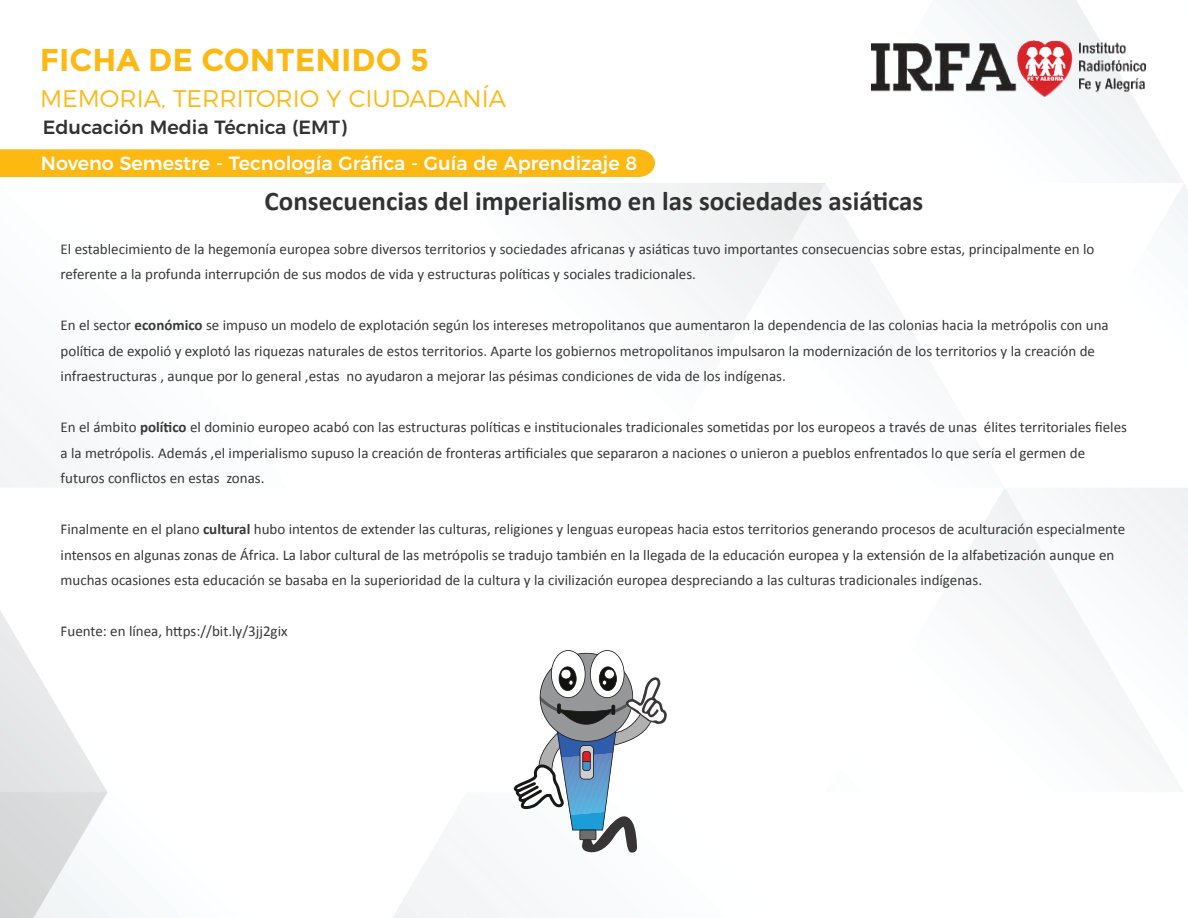
<style>
.page{position:relative;width:1188px;height:918px;background:#fff}
.page>*{position:absolute;margin:0;border:0;box-sizing:border-box;transform-origin:0 0}
.t1{font:700 31.5px "Montserrat";color:#fdb812}
.t2{font:700 27px "Calibri";color:#333232}
.t3{font:300 24px "Montserrat";color:#fdb812}
.t4{font:500 19.2px "Montserrat";color:#fff}
.t5{font:500 19.2px "Montserrat";color:#333232}
.t6{font:15px/25.5px "Calibri";color:#373837}
.s1{font-weight:700}
</style>
<div class="page">
<img style="left:0;top:0;width:1188px;height:918px">
<img style="left:872px;top:41px;width:274px;height:55px">
<svg style="left:513px;top:650px;width:154px;height:204px"></svg>
<div style="left:0;top:149px;width:655px;height:28px;background:#fdb812"></div>
<h1 class="t1" style="left:40px;top:41px;width:391px">FICHA DE CONTENIDO 5</h1>
<h3 class="t3" style="left:40px;top:85px;width:467px">MEMORIA, TERRITORIO Y CIUDADANÍA</h3>
<p class="t5" style="left:43px;top:119px;width:305px">Educación Media Técnica (EMT)</p>
<p class="t4" style="left:41px;top:155px;width:598px">Noveno Semestre - Tecnología Gráfica - Guía de Aprendizaje 8</p>
<h2 class="t2" style="left:265px;top:184px;width:660px">Consecuencias del imperialismo en las sociedades asiáticas</h2>
<p class="t6" style="left:61px;top:236px;width:1035px">El establecimiento de la hegemonía europea sobre diversos territorios y sociedades africanas y asiáticas tuvo importantes consecuencias sobre estas, principalmente en lo referente a la profunda interrupción de sus modos de vida y estructuras políticas y sociales tradicionales.</p>
<p class="t6" style="left:61px;top:313px;width:1050px">En el sector <span class="s1">económico</span> se impuso un modelo de explotación según los intereses metropolitanos que aumentaron la dependencia de las colonias hacia la metrópolis con una política de expolió y explotó las riquezas naturales de estos territorios. Aparte los gobiernos metropolitanos impulsaron la modernización de los territorios y la creación de infraestructuras , aunque por lo general ,estas no ayudaron a mejorar las pésimas condiciones de vida de los indígenas.</p>
<p class="t6" style="left:61px;top:415px;width:1068px">En el ámbito <span class="s1">político</span> el dominio europeo acabó con las estructuras políticas e institucionales tradicionales sometidas por los europeos a través de unas élites territoriales fieles a la metrópolis. Además ,el imperialismo supuso la creación de fronteras artificiales que separaron a naciones o unieron a pueblos enfrentados lo que sería el germen de futuros conflictos en estas zonas.</p>
<p class="t6" style="left:61px;top:518px;width:1066px">Finalmente en el plano <span class="s1">cultural</span> hubo intentos de extender las culturas, religiones y lenguas europeas hacia estos territorios generando procesos de aculturación especialmente intensos en algunas zonas de África. La labor cultural de las metrópolis se tradujo también en la llegada de la educación europea y la extensión de la alfabetización aunque en muchas ocasiones esta educación se basaba en la superioridad de la cultura y la civilización europea despreciando a las culturas tradicionales indígenas.</p>
<p class="t6" style="left:61px;top:619px;width:229px">Fuente: en línea, https://bit.ly/3jj2gix</p>
</div>
